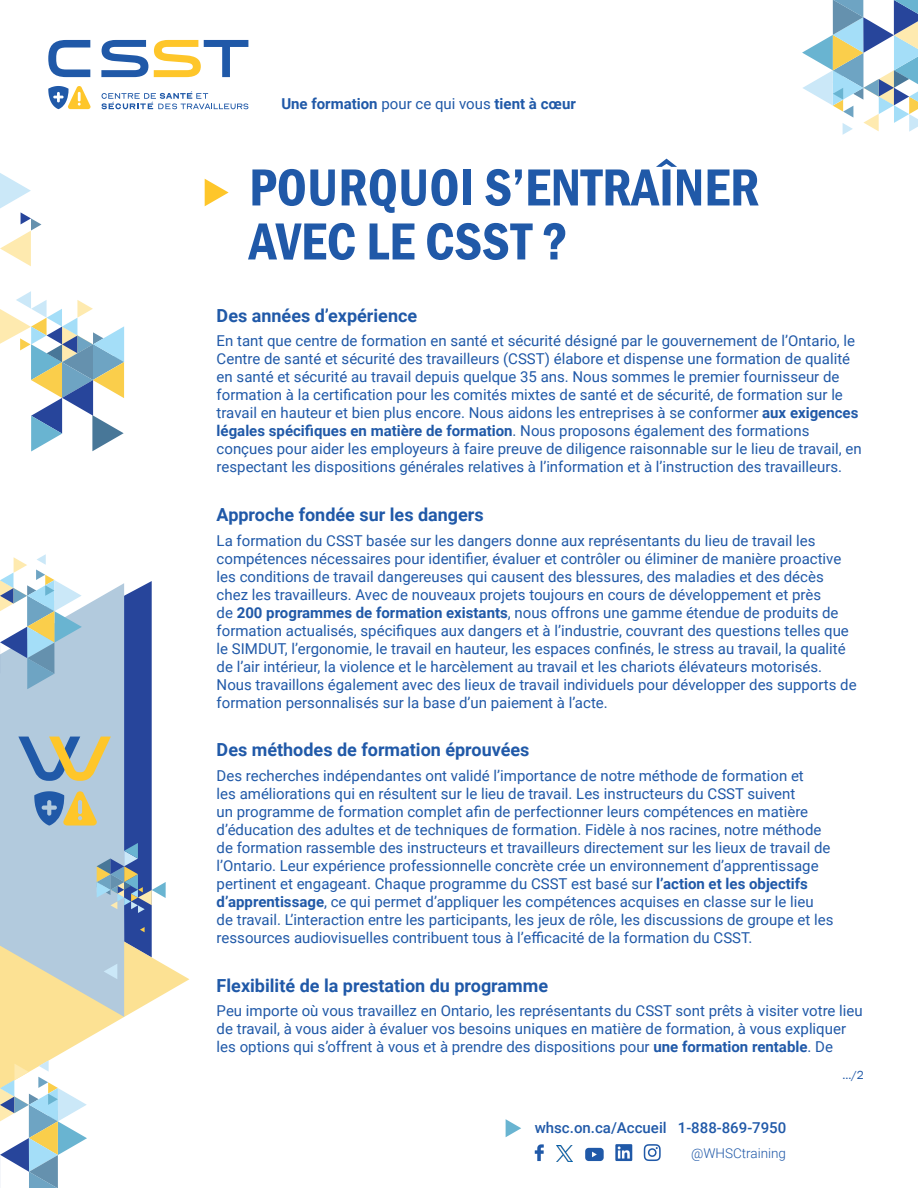
<style>
.page{position:relative;width:918px;height:1188px;background:#fff}
.page>*{position:absolute;margin:0;border:0;box-sizing:border-box;transform-origin:0 0}
.t1{font:600 condensed 54px/54px "Franklin Gothic";color:#2059a8}
.Sub-Title{font:700 18px "Roboto";color:#2059a8}
.Body_Text{font:15px/18px "Roboto";color:#2059a8}
.t2{font:700 15px "Roboto";color:#2059a8}
.t3{font:500 15px "Roboto";color:#2059a8}
.t4{font:300 13.5px "Roboto";color:#2059a8}
._2{font:12px "Franklin Gothic";color:#2059a8}
.s1{font-weight:400}
.s2{font-weight:700}
</style>
<div class="page">
<svg style="left:205px;top:179px;width:24px;height:27px"></svg>
<svg style="left:0;top:291px;width:124px;height:160px"></svg>
<svg style="left:0;top:173px;width:41px;height:93px"></svg>
<svg style="left:0;top:957px;width:189px;height:103px"></svg>
<svg style="left:0;top:957px;width:124px;height:60px;background:#ded7b0"></svg>
<svg style="left:0;top:1060px;width:87px;height:128px"></svg>
<svg style="left:104px;top:964px;width:13px;height:15px"></svg>
<svg style="left:0;top:554px;width:166px;height:403px"></svg>
<svg style="left:802px;top:0;width:116px;height:135px"></svg>
<svg style="left:48px;top:40px;width:42px;height:37px"></svg>
<svg style="left:101px;top:40px;width:47px;height:37px"></svg>
<svg style="left:154px;top:40px;width:94px;height:37px"></svg>
<svg style="left:48px;top:86px;width:43px;height:23px"></svg>
<svg style="left:102px;top:91px;width:146px;height:18px"></svg>
<svg style="left:506px;top:1119px;width:15px;height:18px"></svg>
<svg style="left:535px;top:1144px;width:9px;height:17px"></svg>
<svg style="left:644px;top:1144px;width:17px;height:17px"></svg>
<svg style="left:615px;top:1144px;width:17px;height:17px"></svg>
<svg style="left:585px;top:1148px;width:19px;height:13px"></svg>
<img style="left:556px;top:1145px;width:16px;height:17px">
<p class="t2" style="left:281px;top:93px;width:296px">Une formation <span class="s1">pour ce qui vous</span> tient à cœur</p>
<p class="t1" style="left:249px;top:160px;width:512px">POURQUOI S’ENTRAÎNER<br>AVEC LE CSST ?</p>
<p class="Sub-Title" style="left:217px;top:303px;width:202px">Des années d’expérience</p>
<p class="Body_Text" style="left:217px;top:331px;width:647px">En tant que centre de formation en santé et sécurité désigné par le gouvernement de l’Ontario, le Centre de santé et sécurité des travailleurs (CSST) élabore et dispense une formation de qualité en santé et sécurité au travail depuis quelque 35 ans. Nous sommes le premier fournisseur de formation à la certification pour les comités mixtes de santé et de sécurité, de formation sur le travail en hauteur et bien plus encore. Nous aidons les entreprises à se conformer <span class="s2">aux exigences légales spécifiques en matière de formation</span>. Nous proposons également des formations conçues pour aider les employeurs à faire preuve de diligence raisonnable sur le lieu de travail, en respectant les dispositions générales relatives à l’information et à l’instruction des travailleurs.</p>
<p class="Sub-Title" style="left:217px;top:502px;width:269px">Approche fondée sur les dangers</p>
<p class="Body_Text" style="left:217px;top:531px;width:642px">La formation du CSST basée sur les dangers donne aux représentants du lieu de travail les compétences nécessaires pour identifier, évaluer et contrôler ou éliminer de manière proactive les conditions de travail dangereuses qui causent des blessures, des maladies et des décès chez les travailleurs. Avec de nouveaux projets toujours en cours de développement et près<br>de <span class="s2">200 programmes de formation existants</span>, nous offrons une gamme étendue de produits de formation actualisés, spécifiques aux dangers et à l’industrie, couvrant des questions telles que le SIMDUT, l’ergonomie, le travail en hauteur, les espaces confinés, le stress au travail, la qualité de l’air intérieur, la violence et le harcèlement au travail et les chariots élévateurs motorisés.<br>Nous travaillons également avec des lieux de travail individuels pour développer des supports de formation personnalisés sur la base d’un paiement à l’acte.</p>
<p class="Sub-Title" style="left:217px;top:737px;width:314px">Des méthodes de formation éprouvées</p>
<p class="Body_Text" style="left:217px;top:766px;width:618px">Des recherches indépendantes ont validé l’importance de notre méthode de formation et<br>les améliorations qui en résultent sur le lieu de travail. Les instructeurs du CSST suivent<br>un programme de formation complet afin de perfectionner leurs compétences en matière d’éducation des adultes et de techniques de formation. Fidèle à nos racines, notre méthode de formation rassemble des instructeurs et travailleurs directement sur les lieux de travail de l’Ontario. Leur expérience professionnelle concrète crée un environnement d’apprentissage pertinent et engageant. Chaque programme du CSST est basé sur <span class="s2">l’action et les objectifs d’apprentissage</span>, ce qui permet d’appliquer les compétences acquises en classe sur le lieu de travail. L’interaction entre les participants, les jeux de rôle, les discussions de groupe et les ressources audiovisuelles contribuent tous à l’efficacité de la formation du CSST.</p>
<p class="Sub-Title" style="left:217px;top:973px;width:333px">Flexibilité de la prestation du programme</p>
<p class="Body_Text" style="left:217px;top:1001px;width:648px">Peu importe où vous travaillez en Ontario, les représentants du CSST sont prêts à visiter votre lieu de travail, à vous aider à évaluer vos besoins uniques en matière de formation, à vous expliquer les options qui s’offrent à vous et à prendre des dispositions pour <span class="s2">une formation rentable</span>. De</p>
<p class="_2" style="left:843px;top:1067px;width:23px">.../2</p>
<p class="t3" style="left:535px;top:1117px;width:253px">whsc.on.ca/Accueil 1-888-869-7950</p>
<p class="t4" style="left:691px;top:1143px;width:96px">@WHSCtraining</p>
</div>
